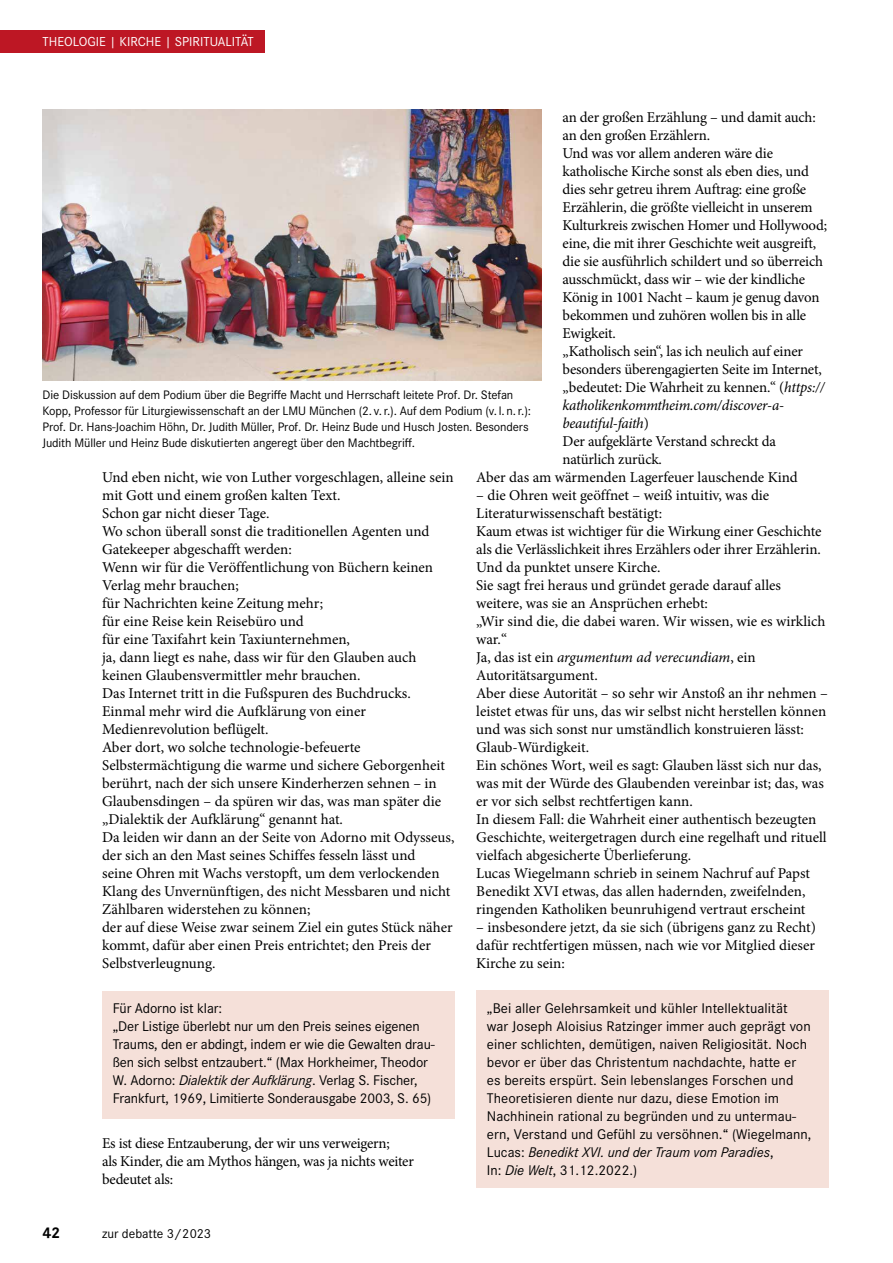
<style>
.page{position:relative;width:893px;height:1263px;background:#fff}
.page>*{position:absolute;margin:0;border:0;box-sizing:border-box;transform-origin:0 0}
.t1{font:700 16.05px "Corporate S";color:#000}
.t2{font:15px/18px "Minion Pro";letter-spacing:-.005em;color:#000}
.t3{font:italic 15px "Minion Pro";letter-spacing:-.02em;color:#000}
.t4{font:14.55px/18px "Corporate S";letter-spacing:.005em;color:#000}
.t5{font:13.5px "Corporate S";color:#fff}
.t6{font:13.5px "Corporate S";color:#000}
.t7{font:12.75px/16px "Corporate S";letter-spacing:-.01em;color:#000}
.s1{font-style:italic}
.s2{font-style:normal}
</style>
<div class="page">
<div style="left:102px;top:991px;width:353px;height:127px;background:#f5e0d9"></div>
<div style="left:476px;top:991px;width:353px;height:197px;background:#f5e0d9"></div>
<img style="left:43px;top:109px;width:498px;height:271px">
<div style="left:0;top:30px;width:264px;height:23px;background:#bd1724"></div>
<p class="t5" style="left:43px;top:32px;width:213px">THEOLOGIE | KIRCHE | SPIRITUALITÄT</p>
<p class="t2" style="left:562px;top:108px;width:255px">an der großen Erzählung – und damit auch:</p>
<p class="t2" style="left:562px;top:126px;width:149px">an den großen Erzählern.</p>
<p class="t2" style="left:562px;top:144px;width:212px">Und was vor allem anderen wäre die</p>
<p class="t2" style="left:562px;top:162px;width:248px">katholische Kirche sonst als eben dies, und</p>
<p class="t2" style="left:562px;top:180px;width:245px">dies sehr getreu ihrem Auftrag: eine große</p>
<p class="t2" style="left:562px;top:198px;width:252px">Erzählerin, die größte vielleicht in unserem</p>
<p class="t2" style="left:562px;top:216px;width:266px">Kulturkreis zwischen Homer und Hollywood;</p>
<p class="t2" style="left:562px;top:234px;width:255px">eine, die mit ihrer Geschichte weit ausgreift,</p>
<p class="t2" style="left:562px;top:252px;width:262px">die sie ausführlich schildert und so überreich</p>
<p class="t2" style="left:562px;top:270px;width:244px">ausschmückt, dass wir – wie der kindliche</p>
<p class="t2" style="left:562px;top:288px;width:259px">König in 1001 Nacht – kaum je genug davon</p>
<p class="t2" style="left:562px;top:306px;width:245px">bekommen und zuhören wollen bis in alle</p>
<p class="t2" style="left:562px;top:324px;width:55px">Ewigkeit.</p>
<p class="t2" style="left:562px;top:342px;width:242px">„Katholisch sein“, las ich neulich auf einer</p>
<p class="t2" style="left:562px;top:360px;width:261px">besonders überengagierten Seite im Internet,</p>
<p class="t2" style="left:562px;top:378px;width:264px">„bedeutet: Die Wahrheit zu kennen.“ (<span class="s1">https://</span></p>
<p class="t3" style="left:562px;top:395px;width:223px">katholikenkommtheim.com/discover-a-</p>
<p class="t3" style="left:562px;top:413px;width:88px">beautiful-faith<span class="s2">)</span></p>
<p class="t2" style="left:562px;top:432px;width:215px">Der aufgeklärte Verstand schreckt da</p>
<p class="t2" style="left:562px;top:450px;width:101px">natürlich zurück.</p>
<p class="t2" style="left:476px;top:468px;width:323px">Aber das am wärmenden Lagerfeuer lauschende Kind</p>
<p class="t2" style="left:476px;top:486px;width:353px">– die Ohren weit geöffnet – weiß intuitiv, was die Literaturwissenschaft bestätigt:<br>Kaum etwas ist wichtiger für die Wirkung einer Geschichte als die Verlässlichkeit ihres Erzählers oder ihrer Erzählerin.<br>Und da punktet unsere Kirche.<br>Sie sagt frei heraus und gründet gerade darauf alles weitere, was sie an Ansprüchen erhebt:<br>„Wir sind die, die dabei waren. Wir wissen, wie es wirklich war.“<br>Ja, das ist ein <span class="s1">argumentum ad verecundiam</span>, ein Autoritätsargument.<br>Aber diese Autorität – so sehr wir Anstoß an ihr nehmen – leistet etwas für uns, das wir selbst nicht herstellen können und was sich sonst nur umständlich konstruieren lässt:<br>Glaub-Würdigkeit.<br>Ein schönes Wort, weil es sagt: Glauben lässt sich nur das, was mit der Würde des Glaubenden vereinbar ist; das, was er vor sich selbst rechtfertigen kann.<br>In diesem Fall: die Wahrheit einer authentisch bezeugten Geschichte, weitergetragen durch eine regelhaft und rituell vielfach abgesicherte Überlieferung.<br>Lucas Wiegelmann schrieb in seinem Nachruf auf Papst Benedikt XVI etwas, das allen hadernden, zweifelnden, ringenden Katholiken beunruhigend vertraut erscheint</p>
<p class="t2" style="left:476px;top:918px;width:341px;text-align:justify">– insbesondere jetzt, da sie sich (übrigens ganz zu Recht) dafür rechtfertigen müssen, nach wie vor Mitglied dieser Kirche zu sein:</p>
<p class="t4" style="left:487px;top:998px;width:326px">„Bei aller Gelehrsamkeit und kühler Intellektualität war Joseph Aloisius Ratzinger immer auch geprägt von einer schlichten, demütigen, naiven Religiosität. Noch bevor er über das Christentum nachdachte, hatte er es bereits erspürt. Sein lebenslanges Forschen und Theoretisieren diente nur dazu, diese Emotion im Nachhinein rational zu begründen und zu untermau&shy;ern, Verstand und Gefühl zu versöhnen.“ (Wiegelmann, Lucas: <span class="s1">Benedikt XVI. und der Traum vom Paradies</span>,<br>In: <span class="s1">Die Welt</span>, 31.12.2022.)</p>
<p class="t7" style="left:43px;top:386px;width:490px">Die Diskussion auf dem Podium über die Begriffe Macht und Herrschaft leitete Prof. Dr. Stefan Kopp, Professor für Liturgiewissenschaft an der LMU München (2. v. r.). Auf dem Podium (v. l. n. r.):<br>Prof. Dr. Hans-Joachim Höhn, Dr. Judith Müller, Prof. Dr. Heinz Bude und Husch Josten. Besonders Judith Müller und Heinz Bude diskutierten angeregt über den Machtbegriff.</p>
<p class="t2" style="left:102px;top:468px;width:354px">Und eben nicht, wie von Luther vorgeschlagen, alleine sein mit Gott und einem großen kalten Text.<br>Schon gar nicht dieser Tage.<br>Wo schon überall sonst die traditionellen Agenten und Gatekeeper abgeschafft werden:<br>Wenn wir für die Veröffentlichung von Büchern keinen Verlag mehr brauchen;<br>für Nachrichten keine Zeitung mehr;<br>für eine Reise kein Reisebüro und<br>für eine Taxifahrt kein Taxiunternehmen,<br>ja, dann liegt es nahe, dass wir für den Glauben auch keinen Glaubensvermittler mehr brauchen.<br>Das Internet tritt in die Fußspuren des Buchdrucks.<br>Einmal mehr wird die Aufklärung von einer Medienrevolution beflügelt.<br>Aber dort, wo solche technologie-befeuerte Selbstermächtigung die warme und sichere Geborgenheit berührt, nach der sich unsere Kinderherzen sehnen – in Glaubensdingen – da spüren wir das, was man später die „Dialektik der Aufklärung“ genannt hat.<br>Da leiden wir dann an der Seite von Adorno mit Odysseus, der sich an den Mast seines Schiffes fesseln lässt und<br>seine Ohren mit Wachs verstopft, um dem verlockenden Klang des Unvernünftigen, des nicht Messbaren und nicht Zählbaren widerstehen zu können;<br>der auf diese Weise zwar seinem Ziel ein gutes Stück näher kommt, dafür aber einen Preis entrichtet; den Preis der Selbstverleugnung.</p>
<p class="t4" style="left:113px;top:998px;width:324px">Für Adorno ist klar:<br>„Der Listige überlebt nur um den Preis seines eigenen Traums, den er abdingt, indem er wie die Gewalten drau&shy;ßen sich selbst entzaubert.“ (Max Horkheimer, Theodor W. Adorno: <span class="s1">Dialektik der Aufklärung</span>. Verlag S. Fischer, Frankfurt, 1969, Limitierte Sonderausgabe 2003, S. 65)</p>
<p class="t2" style="left:102px;top:1134px;width:313px">Es ist diese Entzauberung, der wir uns verweigern;<br>als Kinder, die am Mythos hängen, was ja nichts weiter bedeutet als:</p>
<p class="t1" style="left:43px;top:1221px;width:19px">42</p>
<p class="t6" style="left:102px;top:1224px;width:110px">zur debatte 3/2023</p>
</div>
